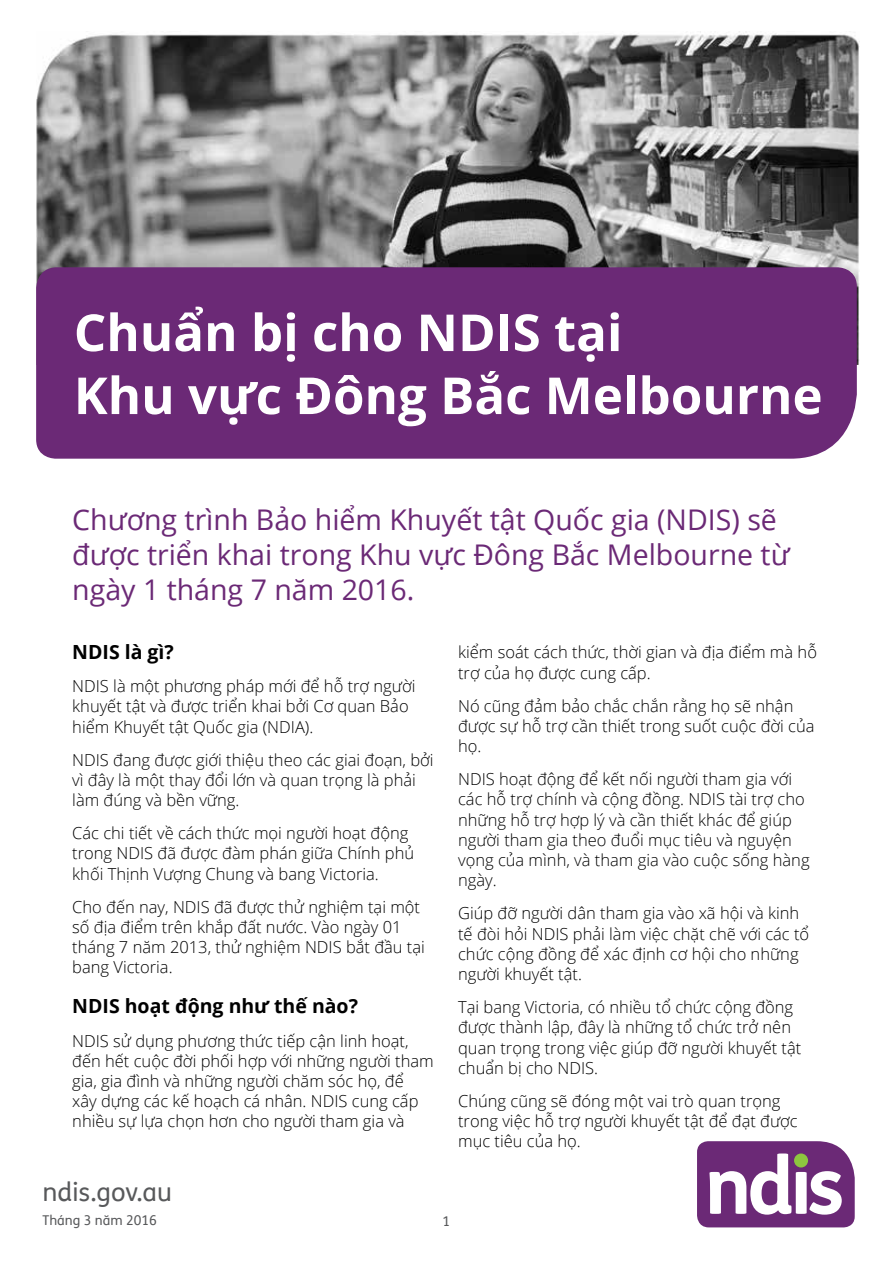
<style>
.page{position:relative;width:893px;height:1263px;background:#fff}
.page>*{position:absolute;margin:0;border:0;box-sizing:border-box;transform-origin:0 0}
.t1{font:700 51px/63px "Open Sans";color:#fff}
.t2{font:28.5px/34.5px "Open Sans";color:#6b2976}
.t3{font:25.65px "FS Me Pro";color:#58595b}
.t4{font:700 19.5px "Open Sans";color:#000}
.t5{font:300 16.5px/20.2px "Open Sans";color:#000}
.t6{font:13.5px "FS Me Pro";color:#58595b}
</style>
<div class="page">
<svg style="left:697px;top:1141px;width:158px;height:86px"></svg>
<div style="left:794px;top:1153px;width:14px;height:14px;background:#8dc63f;border-radius:50%"></div>
<img style="left:36px;top:32px;width:823px;height:333px">
<div style="left:36px;top:267px;width:821px;height:192px;background:#6b2976"></div>
<h1 class="t1" style="left:74px;top:300px;width:750px">Chuẩn bị cho NDIS tại<br>Khu vực Đông Bắc Melbourne</h1>
<h2 class="t2" style="left:72px;top:502px;width:719px">Chương trình Bảo hiểm Khuyết tật Quốc gia (NDIS) sẽ được triển khai trong Khu vực Đông Bắc Melbourne từ ngày 1 tháng 7 năm 2016.</h2>
<p class="t4" style="left:72px;top:638px;width:103px">NDIS là gì?</p>
<p class="t5" style="left:72px;top:675px;width:345px">NDIS là một phương pháp mới để hỗ trợ người khuyết tật và được triển khai bởi Cơ quan Bảo hiểm Khuyết tật Quốc gia (NDIA).</p>
<p class="t5" style="left:72px;top:749px;width:363px">NDIS đang được giới thiệu theo các giai đoạn, bởi vì đây là một thay đổi lớn và quan trọng là phải làm đúng và bền vững.</p>
<p class="t5" style="left:72px;top:822px;width:343px">Các chi tiết về cách thức mọi người hoạt động trong NDIS đã được đàm phán giữa Chính phủ khối Thịnh Vượng Chung và bang Victoria.</p>
<p class="t5" style="left:72px;top:896px;width:354px">Cho đến nay, NDIS đã được thử nghiệm tại một số địa điểm trên khắp đất nước. Vào ngày 01 tháng 7 năm 2013, thử nghiệm NDIS bắt đầu tại bang Victoria.</p>
<p class="t4" style="left:72px;top:993px;width:287px">NDIS hoạt động như thế nào?</p>
<p class="t5" style="left:72px;top:1030px;width:363px">NDIS sử dụng phương thức tiếp cận linh hoạt, đến hết cuộc đời phối hợp với những người tham gia, gia đình và những người chăm sóc họ, để<br>xây dựng các kế hoạch cá nhân. NDIS cung cấp nhiều sự lựa chọn hơn cho người tham gia và</p>
<p class="t5" style="left:458px;top:642px;width:360px">kiểm soát cách thức, thời gian và địa điểm mà hỗ trợ của họ được cung cấp.</p>
<p class="t5" style="left:458px;top:695px;width:358px">Nó cũng đảm bảo chắc chắn rằng họ sẽ nhận được sự hỗ trợ cần thiết trong suốt cuộc đời của họ.</p>
<p class="t5" style="left:458px;top:768px;width:353px">NDIS hoạt động để kết nối người tham gia với các hỗ trợ chính và cộng đồng. NDIS tài trợ cho những hỗ trợ hợp lý và cần thiết khác để giúp người tham gia theo đuổi mục tiêu và nguyện vọng của mình, và tham gia vào cuộc sống hàng ngày.</p>
<p class="t5" style="left:458px;top:903px;width:353px">Giúp đỡ người dân tham gia vào xã hội và kinh tế đòi hỏi NDIS phải làm việc chặt chẽ với các tổ chức cộng đồng để xác định cơ hội cho những người khuyết tật.</p>
<p class="t5" style="left:458px;top:996px;width:345px">Tại bang Victoria, có nhiều tổ chức cộng đồng được thành lập, đây là những tổ chức trở nên quan trọng trong việc giúp đỡ người khuyết tật chuẩn bị cho NDIS.</p>
<p class="t5" style="left:458px;top:1090px;width:341px">Chúng cũng sẽ đóng một vai trò quan trọng trong việc hỗ trợ người khuyết tật để đạt được mục tiêu của họ.</p>
<h3 class="t3" style="left:43px;top:1175px;width:131px">ndis.gov.au</h3>
<p class="t6" style="left:43px;top:1211px;width:116px">Tháng 3 năm 2016</p>
<p class="t6" style="left:443px;top:1211px;width:9px">1</p>
</div>
